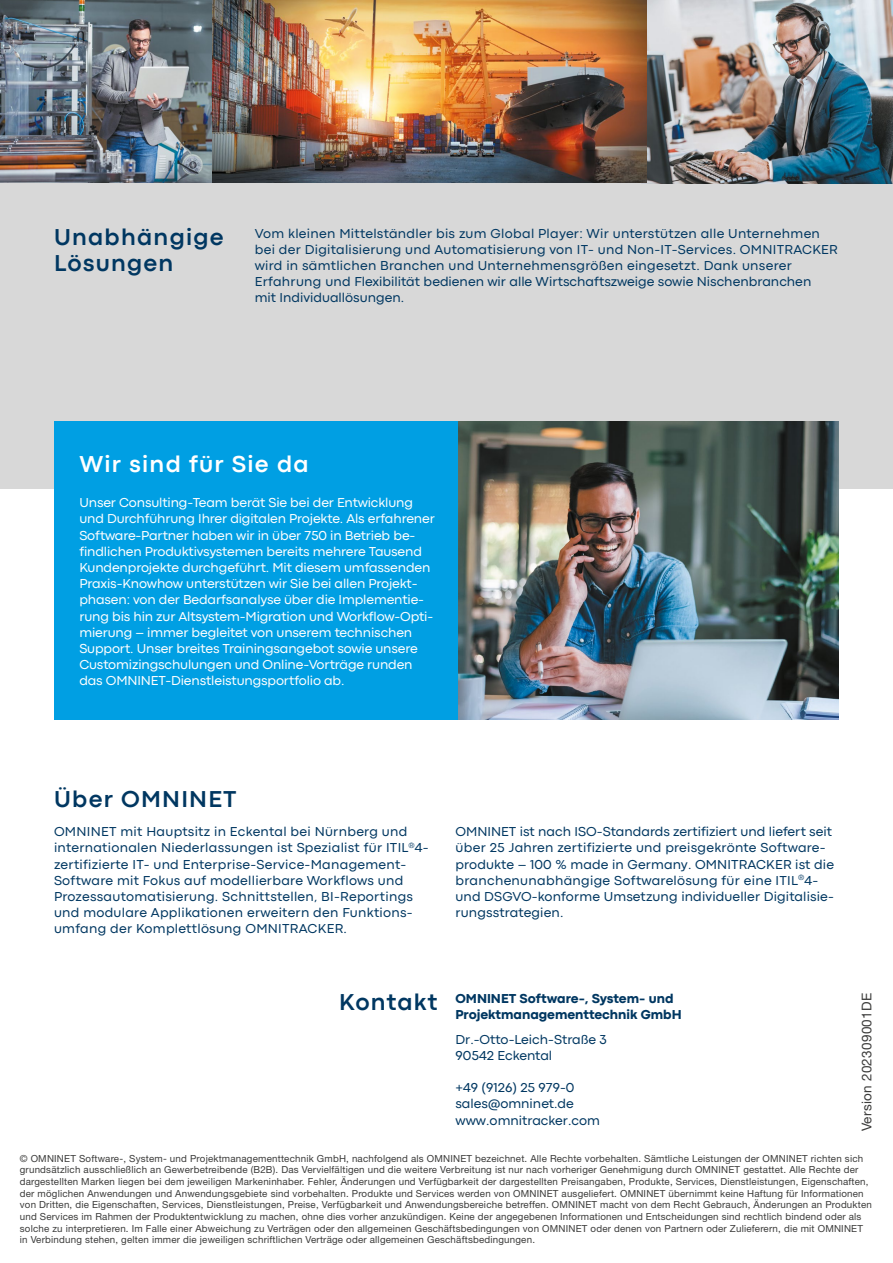
<style>
.page{position:relative;width:893px;height:1263px;background:#fff}
.page>*{position:absolute;margin:0;border:0;box-sizing:border-box;transform-origin:0 0}
.t1{font:700 24px/26.5px "Codec Pro";letter-spacing:.05em;color:#003761}
.t2{font:700 24px "Codec Pro";letter-spacing:.05em;color:#fff}
.t3{font:13.5px/16.2px "Codec Pro";letter-spacing:.02em;color:#003761}
.t4{font:13.5px/16.2px "Codec Pro";letter-spacing:-.01em;color:#fff}
.t5{font:13.5px/16.2px "Codec Pro";color:#003761}
.t6{font:800 13.5px/16.2px "Codec Pro";letter-spacing:-.005em;color:#003761}
.t7{font:13.5px "Helvetica Neue LT Pro";letter-spacing:.02em;color:#3c3c3b}
.t8{font:9.75px/11.7px "Helvetica Neue LT Pro";letter-spacing:.02em;color:#3c3c3b}
</style>
<div class="page">
<div style="left:0;top:0;width:893px;height:489px;background:#d8d8d8"></div>
<img style="left:647px;top:0;width:246px;height:183px">
<img style="left:0;top:0;width:212px;height:182px">
<img style="left:212px;top:0;width:435px;height:183px">
<div style="left:54px;top:421px;width:785px;height:299px;background:#009fe3"></div>
<img style="left:459px;top:421px;width:380px;height:299px">
<h1 class="t1" style="left:54px;top:223px;width:171px">Unabhängige<br>Lösungen</h1>
<p class="t3" style="left:255px;top:225px;width:585px">Vom kleinen Mittelständler bis zum Global Player: Wir unterstützen alle Unternehmen bei der Digitalisierung und Automatisierung von IT- und Non-IT-Services. OMNITRACKER wird in sämtlichen Branchen und Unternehmensgrößen eingesetzt. Dank unserer Erfahrung und Flexibilität bedienen wir alle Wirtschaftszweige sowie Nischenbranchen<br>mit Individuallösungen.</p>
<h1 class="t2" style="left:79px;top:450px;width:231px">Wir sind für Sie da</h1>
<p class="t4" style="left:79px;top:494px;width:357px">Unser Consulting-Team berät Sie bei der Entwicklung und Durchführung Ihrer digitalen Projekte. Als erfahrener Software-Partner haben wir in über 750 in Betrieb be&shy;findlichen Produktivsystemen bereits mehrere Tausend Kundenprojekte durchgeführt. Mit diesem umfassenden Praxis-Knowhow unterstützen wir Sie bei allen Projekt&shy;phasen: von der Bedarfsanalyse über die Implementie&shy;rung bis hin zur Altsystem-Migration und Workflow-Opti&shy;mierung – immer begleitet von unserem technischen Support. Unser breites Trainingsangebot sowie unsere Customizingschulungen und Online-Vorträge runden das OMNINET-Dienstleistungsportfolio ab.</p>
<h1 class="t1" style="left:54px;top:786px;width:184px">Über OMNINET</h1>
<p class="t3" style="left:54px;top:823px;width:376px">OMNINET mit Hauptsitz in Eckental bei Nürnberg und internationalen Niederlassungen ist Spezialist für ITIL<sup>®</sup>4- zertifizierte IT- und Enterprise-Service-Management-Software mit Fokus auf modellierbare Workflows und Prozessautomatisierung. Schnittstellen, BI-Reportings und modulare Applikationen erweitern den Funktions&shy;umfang der Komplettlösung OMNITRACKER.</p>
<p class="t3" style="left:455px;top:823px;width:380px">OMNINET ist nach ISO-Standards zertifiziert und liefert seit über 25 Jahren zertifizierte und preisgekrönte Software&shy;produkte – 100 % made in Germany. OMNITRACKER ist die branchenunabhängige Softwarelösung für eine ITIL<sup>®</sup>4- und DSGVO-konforme Umsetzung individueller Digitalisie&shy;rungsstrategien.</p>
<h2 class="t6" style="left:455px;top:990px;width:228px">OMNINET Software-, System- und<br>Projektmanagementtechnik GmbH</h2>
<h2 class="t5" style="left:455px;top:1031px;width:153px">Dr.-Otto-Leich-Straße 3<br>90542 Eckental</h2>
<h2 class="t5" style="left:455px;top:1079px;width:146px">+49 (9126) 25 979-0 sales@omninet.de www.omnitracker.com</h2>
<h1 class="t1" style="left:339px;top:988px;width:100px">Kontakt</h1>
<h2 class="t7" style="left:858px;top:1131px;width:140px;rotate:-90deg">Version 202309001DE</h2>
<p class="t8" style="left:20px;top:1152px;width:854px">© OMNINET Software-, System- und Projektmanagementtechnik GmbH, nachfolgend als OMNINET bezeichnet. Alle Rechte vorbehalten. Sämtliche Leistungen der OMNINET richten sich grundsätzlich ausschließlich an Gewerbetreibende (B2B). Das Vervielfältigen und die weitere Verbreitung ist nur nach vorheriger Genehmigung durch OMNINET gestattet. Alle Rechte der dargestellten Marken liegen bei dem jeweiligen Markeninhaber. Fehler, Änderungen und Verfügbarkeit der dargestellten Preisangaben, Produkte, Services, Dienstleistungen, Eigenschaften, der möglichen Anwendungen und Anwendungsgebiete sind vorbehalten. Produkte und Services werden von OMNINET ausgeliefert. OMNINET übernimmt keine Haftung für Informationen von Dritten, die Eigenschaften, Services, Dienstleistungen, Preise, Verfügbarkeit und Anwendungsbereiche betreffen. OMNINET macht von dem Recht Gebrauch, Änderungen an Produkten und Services im Rahmen der Produktentwicklung zu machen, ohne dies vorher anzukündigen. Keine der angegebenen Informationen und Entscheidungen sind rechtlich bindend oder als solche zu interpretieren. Im Falle einer Abweichung zu Verträgen oder den allgemeinen Geschäftsbedingungen von OMNINET oder denen von Partnern oder Zulieferern, die mit OMNINET in Verbindung stehen, gelten immer die jeweiligen schriftlichen Verträge oder allgemeinen Geschäftsbedingungen.</p>
</div>
